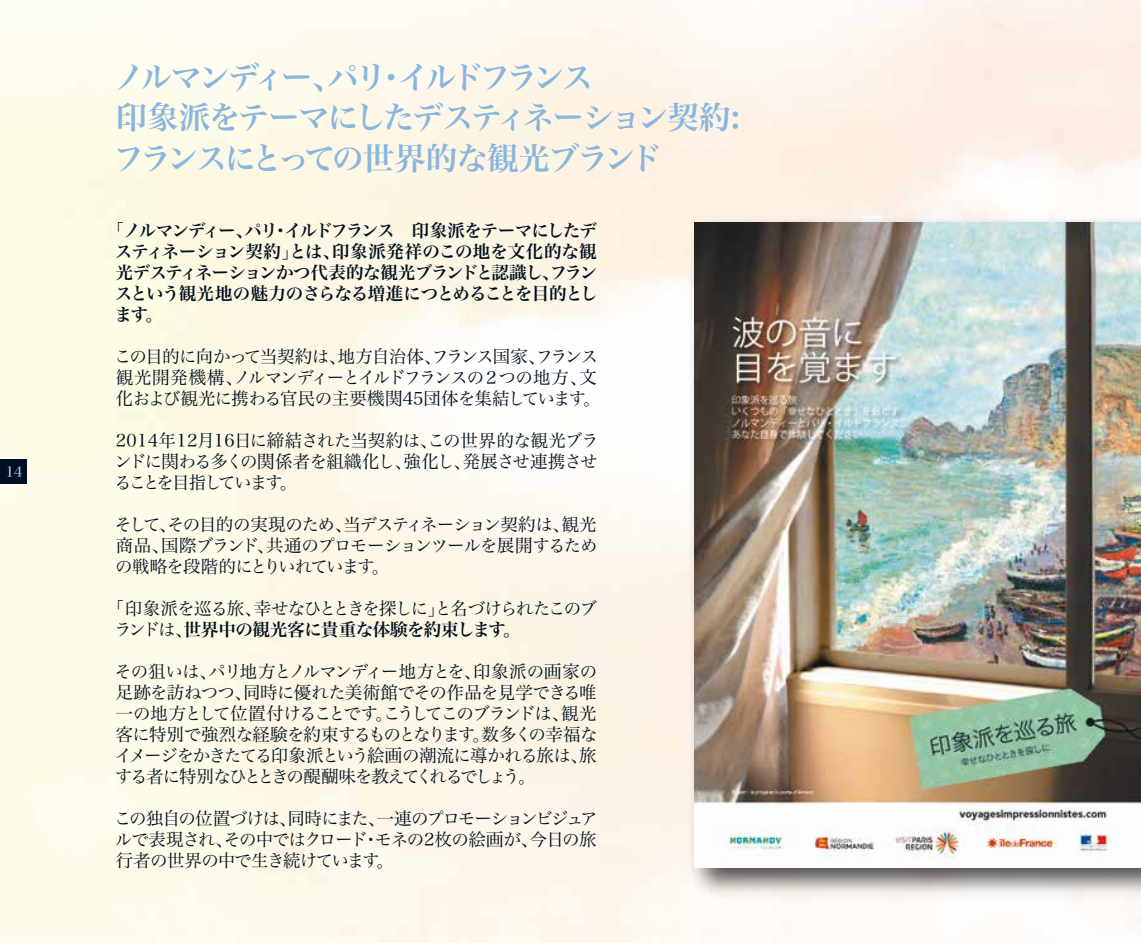
<style>
.page{position:relative;width:1141px;height:943px;background:#fff}
.page>*{position:absolute;margin:0;border:0;box-sizing:border-box;transform-origin:0 0}
.t1{font:31.5px/40.2px "Hira Min Pro W6";letter-spacing:-.085em;color:#89b6de}
.t2{font:17.5px/21px "Hira Min Pro W3";letter-spacing:-.06em;color:#00101f;text-align:justify}
.t3{font:17.5px/21px "Hira Min Pro W6";letter-spacing:-.07em;color:#00101f;text-align:justify}
.t4{font:17.5px/21px "Hira Min Pro W3";letter-spacing:-.08em;color:#00101f}
.s1{font-family:"Hira Min Pro W6"}
</style>
<div class="page">
<div style="left:0;top:459px;width:27px;height:25px;background:#00101f"></div>
<svg style="left:7px;top:466px;width:15px;height:10px"></svg>
<img style="left:681px;top:208px;width:460px;height:697px">
<img style="left:695px;top:222px;width:446px;height:645px">
<p class="t1" style="left:113px;top:55px;width:629px">ノルマンディー、パリ・イルドフランス<br>印象派をテーマにしたデスティネーション契約:フランスにとっての世界的な観光ブランド</p>
<p class="t3" style="left:115px;top:218px;width:485px;text-indent:-8px">「ノルマンディー、パリ・イルドフランス　印象派をテーマにしたデスティネーション契約」とは、印象派発祥のこの地を文化的な観光デスティネーションかつ代表的な観光ブランドと認識し、フランスという観光地の魅力のさらなる増進につとめることを目的とします。</p>
<p class="t2" style="left:114px;top:344px;width:488px;text-align:left">この目的に向かって当契約は、地方自治体、フランス国家、フランス観光開発機構、ノルマンディーとイルドフランスの２つの地方、文化および観光に携わる官民の主要機関45団体を集結しています。</p>
<p class="t2" style="left:114px;top:428px;width:486px">2014年12月16日に締結された当契約は、この世界的な観光ブランドに関わる多くの関係者を組織化し、強化し、発展させ連携させることを目指しています。</p>
<p class="t2" style="left:115px;top:512px;width:484px">そして、その目的の実現のため、当デスティネーション契約は、観光商品、国際ブランド、共通のプロモーションツールを展開するための戦略を段階的にとりいれています。</p>
<p class="t4" style="left:114px;top:596px;width:484px;text-indent:-7px">「印象派を巡る旅、幸せなひとときを探しに」と名づけられたこのブランドは、<span class="s1">世界中の観光客に貴重な体験を約束します。</span></p>
<p class="t2" style="left:115px;top:659px;width:484px">その狙いは、パリ地方とノルマンディー地方とを、印象派の画家の足跡を訪ねつつ、同時に優れた美術館でその作品を見学できる唯一の地方として位置付けることです。こうしてこのブランドは、観光客に特別で強烈な経験を約束するものとなります。数多くの幸福なイメージをかきたてる印象派という絵画の潮流に導かれる旅は、旅する者に特別なひとときの醍醐味を教えてくれるでしょう。</p>
<p class="t2" style="left:114px;top:806px;width:485px">この独自の位置づけは、同時にまた、一連のプロモーションビジュアルで表現され、その中ではクロード・モネの2枚の絵画が、今日の旅行者の世界の中で生き続けています。</p>
</div>
